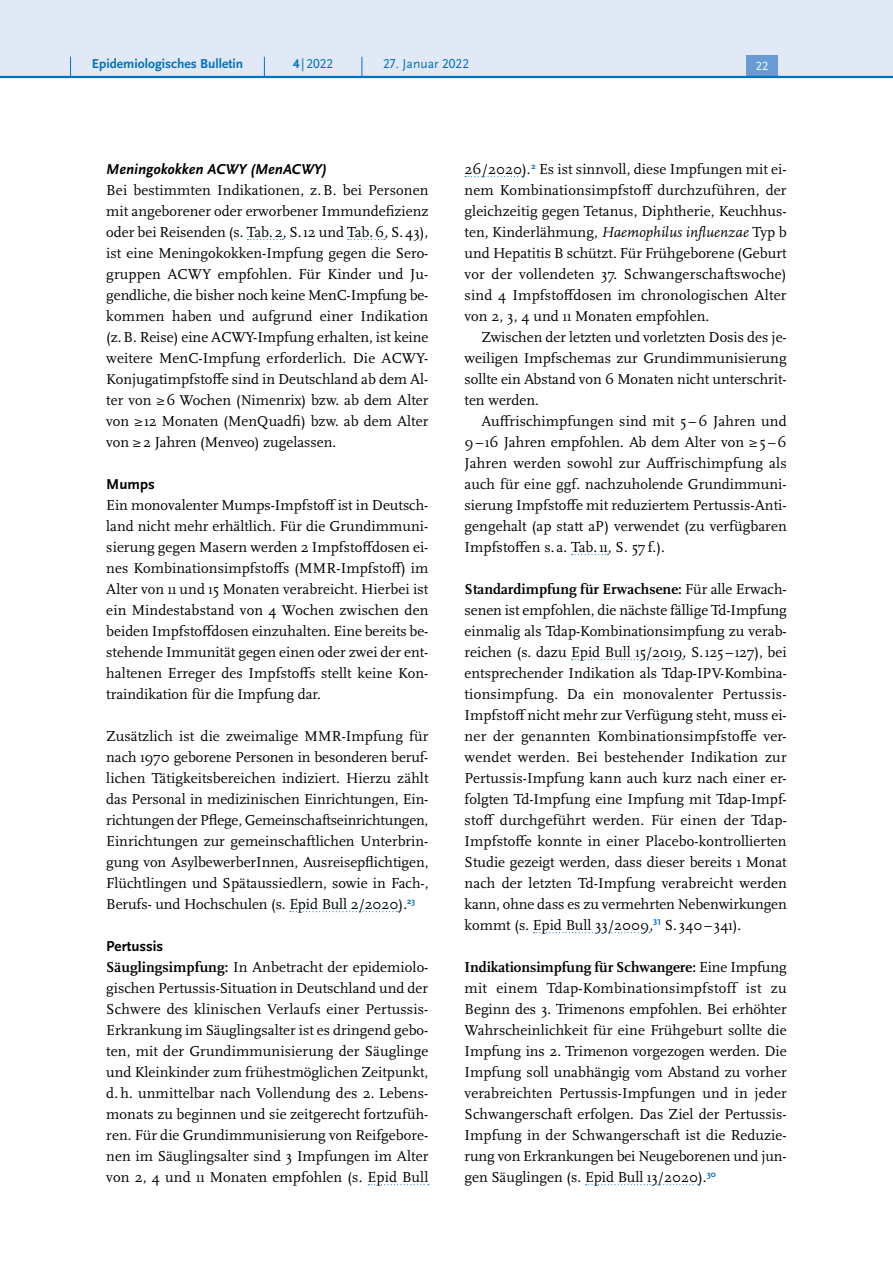
<style>
.page{position:relative;width:893px;height:1263px;background:#fff}
.page>*{position:absolute;margin:0;border:0;box-sizing:border-box;transform-origin:0 0}
.P_-_Fließtext{font:15px/21px "Scala Pro";color:#000;text-align:justify}
.t1{font:italic 700 15px "Scala Sans Pro";color:#000}
.t2{font:700 15px "Scala Sans Pro";color:#000}
.t3{font:700 13.5px "Scala Sans Pro";color:#0072bc}
.t4{font:13.5px "Scala Sans Pro";color:#0072bc}
.t5{font:12.45px "Scala Sans Pro";color:#fff}
.s1{font-weight:700}
.s2{font-style:italic}
</style>
<div class="page">
<svg style="left:247px;top:239px;width:36px;height:1px"></svg>
<svg style="left:348px;top:239px;width:37px;height:1px"></svg>
<svg style="left:290px;top:911px;width:109px;height:1px"></svg>
<svg style="left:368px;top:1184px;width:61px;height:1px"></svg>
<svg style="left:465px;top:176px;width:58px;height:1px"></svg>
<svg style="left:572px;top:554px;width:36px;height:1px"></svg>
<svg style="left:572px;top:659px;width:111px;height:1px"></svg>
<svg style="left:533px;top:932px;width:117px;height:1px"></svg>
<svg style="left:586px;top:1184px;width:112px;height:1px"></svg>
<div style="left:0;top:0;width:893px;height:77px;background:#e1e8f6"></div>
<div style="left:746px;top:55px;width:32px;height:21px;background:#679bd2"></div>
<hr style="left:0;top:76px;width:893px;height:2px;background:#0072bc">
<svg style="left:70px;top:57px;width:1px;height:19px"></svg>
<svg style="left:264px;top:57px;width:1px;height:19px"></svg>
<svg style="left:362px;top:57px;width:1px;height:19px"></svg>
<p class="t3" style="left:92px;top:55px;width:153px">Epidemiologisches Bulletin</p>
<p class="t4" style="left:293px;top:55px;width:42px"><span class="s1">4</span> |2022</p>
<p class="t4" style="left:383px;top:55px;width:87px">27. Januar 2022</p>
<p class="t5" style="left:756px;top:59px;width:14px">22</p>
<h5 class="t1" style="left:106px;top:160px;width:222px">Meningokokken ACWY (MenACWY)</h5>
<p class="P_-_Fließtext" style="left:106px;top:179px;width:324px">Bei bestimmten Indikationen, z.B. bei Personen mit angeborener oder erworbener Immundefizienz oder bei Reisenden (s. Tab.2, S.12 und Tab.6, S.43), ist eine Meningokokken-Impfung gegen die Sero&shy;gruppen ACWY empfohlen. Für Kinder und Ju&shy;gendliche, die bisher noch keine MenC-Impfung be&shy;kommen haben und aufgrund einer Indikation (z.B. Reise) eine ACWY-Impfung erhalten, ist keine weitere MenC-Impfung erforderlich. Die ACWY-Konjugatimpfstoffe sind in Deutschland ab dem Al&shy;ter von ≥6 Wochen (Nimenrix) bzw. ab dem Alter von ≥12 Monaten (MenQuadfi) bzw. ab dem Alter von ≥2 Jahren (Menveo) zugelassen.</p>
<h5 class="t2" style="left:106px;top:475px;width:50px">Mumps</h5>
<p class="P_-_Fließtext" style="left:106px;top:494px;width:324px">Ein monovalenter Mumps-Impfstoff ist in Deutsch&shy;land nicht mehr erhältlich. Für die Grundimmuni&shy;sierung gegen Masern werden 2 Impfstoffdosen ei&shy;nes Kombinationsimpfstoffs (MMR-Impfstoff) im Alter von 11 und 15 Monaten verabreicht. Hierbei ist ein Mindestabstand von 4 Wochen zwischen den beiden Impfstoffdosen einzuhalten. Eine bereits be&shy;stehende Immunität gegen einen oder zwei der ent&shy;haltenen Erreger des Impfstoffs stellt keine Kon&shy;traindikation für die Impfung dar.</p>
<p class="P_-_Fließtext" style="left:106px;top:725px;width:324px">Zusätzlich ist die zweimalige MMR-Impfung für nach 1970 geborene Personen in besonderen beruf&shy;lichen Tätigkeitsbereichen indiziert. Hierzu zählt das Personal in medizinischen Einrichtungen, Ein&shy;richtungen der Pflege, Gemeinschaftseinrichtungen, Einrichtungen zur gemeinschaftlichen Unterbrin&shy;gung von AsylbewerberInnen, Ausreisepflichtigen, Flüchtlingen und Spätaussiedlern, sowie in Fach-, Berufs- und Hochschulen (s. Epid Bull 2/2020).<sup>23</sup></p>
<h5 class="t2" style="left:106px;top:937px;width:59px">Pertussis</h5>
<p class="P_-_Fließtext" style="left:106px;top:956px;width:324px"><span class="s1">Säuglingsimpfung:</span> In Anbetracht der epidemiolo&shy;gischen Pertussis-Situation in Deutschland und der Schwere des klinischen Verlaufs einer Pertussis-Erkrankung im Säuglingsalter ist es dringend gebo&shy;ten, mit der Grundimmunisierung der Säuglinge und Kleinkinder zum frühestmöglichen Zeitpunkt, d. h. unmittelbar nach Vollendung des 2. Lebens&shy;monats zu beginnen und sie zeitgerecht fortzufüh&shy;ren. Für die Grundimmunisierung von Reifgebore&shy;nen im Säuglingsalter sind 3 Impfungen im Alter von 2, 4 und 11 Monaten empfohlen (s. Epid Bull</p>
<p class="P_-_Fließtext" style="left:465px;top:158px;width:324px">26/2020).<sup>2</sup> Es ist sinnvoll, diese Impfungen mit ei&shy;nem Kombinationsimpfstoff durchzuführen, der gleichzeitig gegen Tetanus, Diphtherie, Keuchhus&shy;ten, Kinderlähmung, <span class="s2">Haemophilus influenzae</span> Typ b und Hepatitis B schützt. Für Frühgeborene (Geburt vor der vollendeten 37. Schwangerschaftswoche) sind 4 Impfstoffdosen im chronologischen Alter von 2, 3, 4 und 11 Monaten empfohlen.</p>
<p class="P_-_Fließtext" style="left:465px;top:326px;width:324px;text-indent:17px">Zwischen der letzten und vorletzten Dosis des je&shy;weiligen Impfschemas zur Grundimmunisierung sollte ein Abstand von 6 Monaten nicht unterschrit&shy;ten werden.</p>
<p class="P_-_Fließtext" style="left:465px;top:410px;width:324px;text-indent:17px">Auffrischimpfungen sind mit 5 –6 Jahren und 9– 16 Jahren empfohlen. Ab dem Alter von ≥5 –6<br>Jahren werden sowohl zur Auffrischimpfung als auch für eine ggf. nachzuholende Grundimmuni&shy;sierung Impfstoffe mit reduziertem Pertussis-Anti&shy;gengehalt (ap statt aP) verwendet (zu verfügbaren Impfstoffen s. a. Tab.11, S. 57 f.).</p>
<p class="P_-_Fließtext" style="left:465px;top:578px;width:324px"><span class="s1">Standardimpfung für Erwachsene:</span> Für alle Erwach&shy;senen ist empfohlen, die nächste fällige Td-Impfung einmalig als Tdap-Kombinationsimpfung zu verab&shy;reichen (s. dazu Epid Bull 15/2019, S.125– 127), bei entsprechender Indikation als Tdap-IPV-Kombina&shy;tionsimpfung. Da ein monovalenter Pertussis-Impfstoff nicht mehr zur Verfügung steht, muss ei&shy;ner der genannten Kombinationsimpfstoffe ver&shy;wendet werden. Bei bestehender Indikation zur Pertussis-Impfung kann auch kurz nach einer er&shy;folgten Td-Impfung eine Impfung mit Tdap-Impf&shy;stoff durchgeführt werden. Für einen der Tdap-Impfstoffe konnte in einer Placebo-kontrollierten Studie gezeigt werden, dass dieser bereits 1 Monat nach der letzten Td-Impfung verabreicht werden kann, ohne dass es zu vermehrten Nebenwirkungen kommt (s. Epid Bull 33/2009,<sup>31</sup> S. 340–341).</p>
<p class="P_-_Fließtext" style="left:465px;top:956px;width:324px"><span class="s1">Indikationsimpfung für Schwangere:</span> Eine Impfung mit einem Tdap-Kombinationsimpfstoff ist zu Beginn des 3. Trimenons empfohlen. Bei erhöhter Wahrscheinlichkeit für eine Frühgeburt sollte die Impfung ins 2. Trimenon vorgezogen werden. Die Impfung soll unabhängig vom Abstand zu vorher verabreichten Pertussis-Impfungen und in jeder Schwangerschaft erfolgen. Das Ziel der Pertussis-Impfung in der Schwangerschaft ist die Reduzie&shy;rung von Erkrankungen bei Neugeborenen und jun&shy;gen Säuglingen (s. Epid Bull 13/2020).<sup>30</sup></p>
</div>
